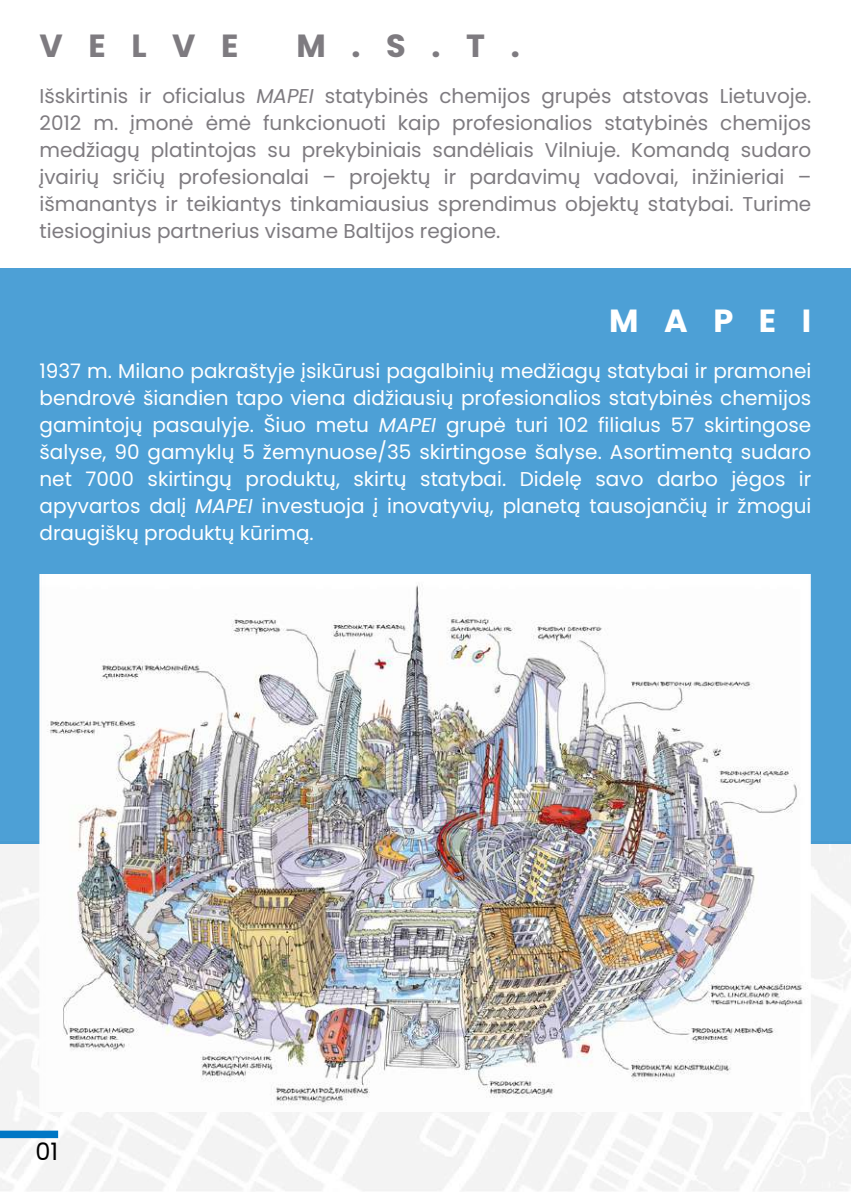
<style>
.page{position:relative;width:851px;height:1192px;background:#fff}
.page>*{position:absolute;margin:0;border:0;box-sizing:border-box;transform-origin:0 0}
.t1{font:700 32px "Poppins";letter-spacing:.8em;color:#7e7b80}
.t2{font:700 32px "Poppins";letter-spacing:.8em;color:#fff}
.t3{font:24px "Poppins";color:#000}
.t4{font:20px/27px "Poppins";color:#fff;text-align:justify}
.t5{font:20px/27px "Poppins";color:#7e7b80;text-align:justify}
.s1{font-style:italic}
</style>
<div class="page">
<img style="left:0;top:843px;width:850px;height:348px">
<div style="left:0;top:268px;width:850px;height:575px;background:#4da0d6"></div>
<div style="left:0;top:1130px;width:58px;height:7px;background:#0077c5"></div>
<img style="left:39px;top:574px;width:771px;height:537px">
<h1 class="t1" style="left:39px;top:23px;width:200px">VELVE</h1>
<h1 class="t1" style="left:296px;top:23px;width:225px">M.S.T.</h1>
<p class="t5" style="left:39px;top:82px;width:773px">Išskirtinis ir oficialus <span class="s1">MAPEI</span> statybinės chemijos grupės atstovas Lietuvoje.<br>2012 m. įmonė ėmė funkcionuoti kaip profesionalios statybinės chemijos medžiagų platintojas su prekybiniais sandėliais Vilniuje. Komandą sudaro įvairių sričių profesionalai – projektų ir pardavimų vadovai, inžinieriai – išmanantys ir teikiantys tinkamiausius sprendimus objektų statybai. Turime tiesioginius partnerius visame Baltijos regione.</p>
<h1 class="t2" style="left:609px;top:299px;width:204px">MAPEI</h1>
<p class="t4" style="left:39px;top:357px;width:773px">1937 m. Milano pakraštyje įsikūrusi pagalbinių medžiagų statybai ir pramonei bendrovė šiandien tapo viena didžiausių profesionalios statybinės chemijos gamintojų pasaulyje. Šiuo metu <span class="s1">MAPEI</span> grupė turi 102 filialus 57 skirtingose šalyse, 90 gamyklų 5 žemynuose/35 skirtingose šalyse. Asortimentą sudaro net 7000 skirtingų produktų, skirtų statybai. Didelę savo darbo jėgos ir apyvartos dalį <span class="s1">MAPEI</span> investuoja į inovatyvių, planetą tausojančių ir žmogui draugiškų produktų kūrimą.</p>
<p class="t3" style="left:35px;top:1134px;width:24px">01</p>
</div>
